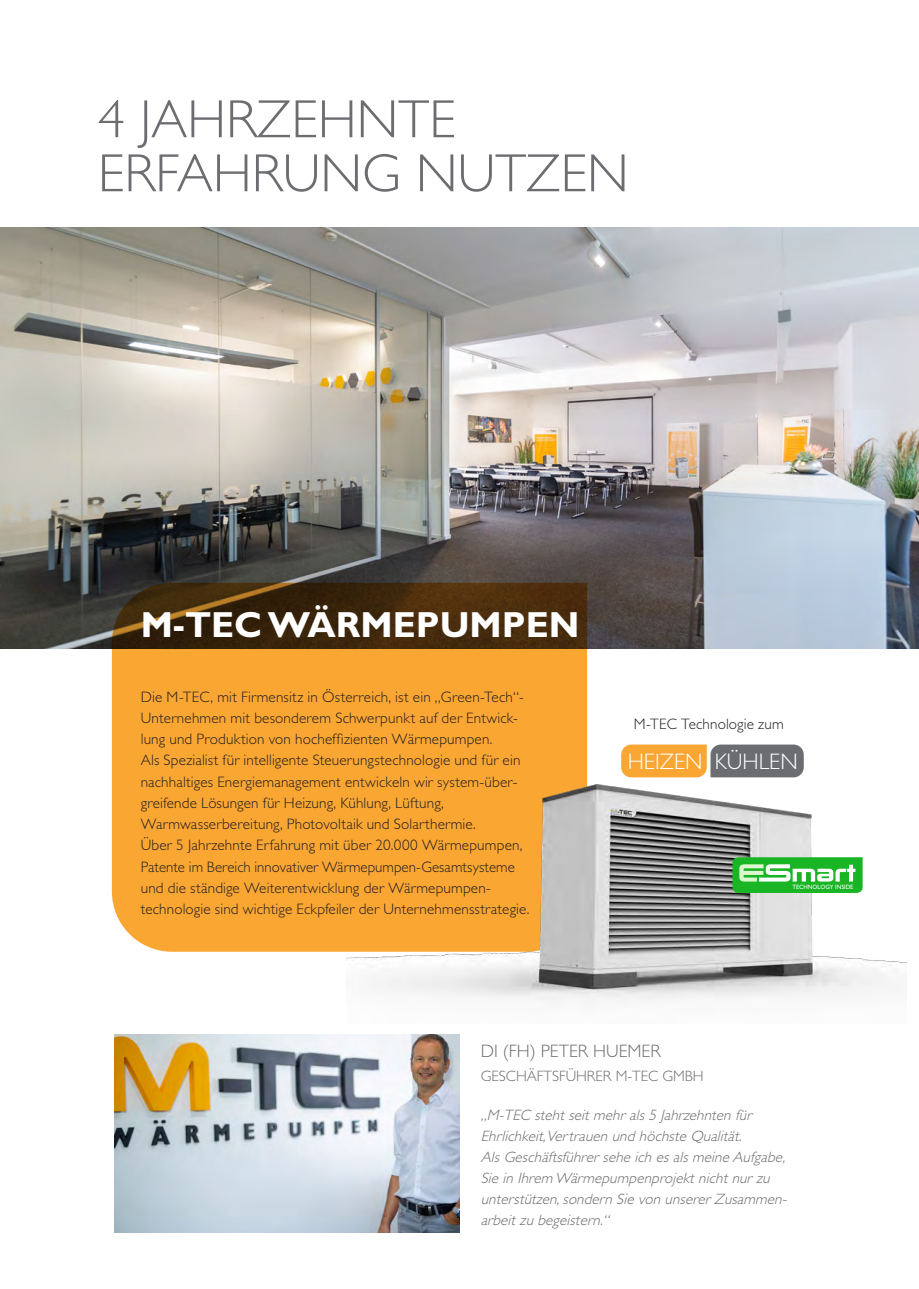
<style>
.page{position:relative;width:919px;height:1289px;background:#fff}
.page>*{position:absolute;margin:0;border:0;box-sizing:border-box;transform-origin:0 0}
.t1{font:300 54px/54px "Gill Sans Std";color:#6c6d70}
.t2{font:700 36.3px "Gill Sans Std";color:#fff}
.t3{font:300 22.5px "Gill Sans Std";color:#fff}
.t4{font:300 18px "Gill Sans Std";color:#6c6d70}
.t5{font:300 15.15px/21.1px "Gill Sans Std";letter-spacing:.01em;color:#231f20}
.t6{font:italic 300 15px/21px "Gill Sans Std";letter-spacing:.01em;color:#6c6d70}
.t7{font:300 15px "Gill Sans Std";color:#6c6d70}
.t8{font:6.3px "Gill Sans";color:#fff;scale:.96 1}
</style>
<div class="page">
<img style="left:0;top:227px;width:918px;height:421px">
<svg style="left:112px;top:583px;width:475px;height:368px;background:#cc872b"></svg>
<img style="left:346px;top:617px;width:560px;height:386px">
<img style="left:115px;top:1034px;width:344px;height:198px">
<svg style="left:732px;top:857px;width:130px;height:36px;background:#50c658"></svg>
<svg style="left:621px;top:744px;width:182px;height:33px;background:#b48f5c"></svg>
<h1 class="t1" style="left:98px;top:93px;width:532px">4 JAHRZEHNTE<br>ERFAHRUNG NUTZEN</h1>
<h2 class="t2" style="left:141px;top:603px;width:440px">M-TEC WÄRMEPUMPEN</h2>
<p class="t5" style="left:141px;top:686px;width:390px">Die M-TEC, mit Firmensitz in Österreich, ist ein „Green-Tech“- Unternehmen mit besonderem Schwerpunkt auf der Entwick&shy;lung und Produktion von hocheffizienten Wärmepumpen.<br>Als Spezialist für intelligente Steuerungstechnologie und für ein nachhaltiges Energiemanagement entwickeln wir system-über&shy;greifende Lösungen für Heizung, Kühlung, Lüftung, Warmwasserbereitung, Photovoltaik und Solarthermie.<br>Über 5 Jahrzehnte Erfahrung mit über 20.000 Wärmepumpen, Patente im Bereich innovativer Wärmepumpen-Gesamtsysteme und die ständige Weiterentwicklung der Wärmepumpen&shy;technologie sind wichtige Eckpfeiler der Unternehmensstrategie.</p>
<p class="t5" style="left:634px;top:713px;width:151px">M-TEC Technologie zum</p>
<h3 class="t3" style="left:627px;top:749px;width:171px">HEIZEN KÜHLEN</h3>
<p class="t8" style="left:792px;top:883px;width:65px">TECHNOLOGY INSIDE</p>
<p class="t4" style="left:480px;top:1040px;width:181px">DI (FH) PETER HUEMER</p>
<p class="t7" style="left:480px;top:1067px;width:224px">GESCHÄFTSFÜHRER M-TEC GMBH</p>
<p class="t6" style="left:480px;top:1104px;width:310px">„M-TEC stehtseitmehrals5 Jahrzehnten für Ehrlichkeit,Vertrauen und höchste Qualität.<br>AlsGeschäftsführersehe ich esalsmeine Aufgabe, Sie in Ihrem Wärmepumpenprojektnichtnurzu unterstützen,sondern Sie von unsererZusammen&shy;arbeitzu begeistern.“</p>
</div>
